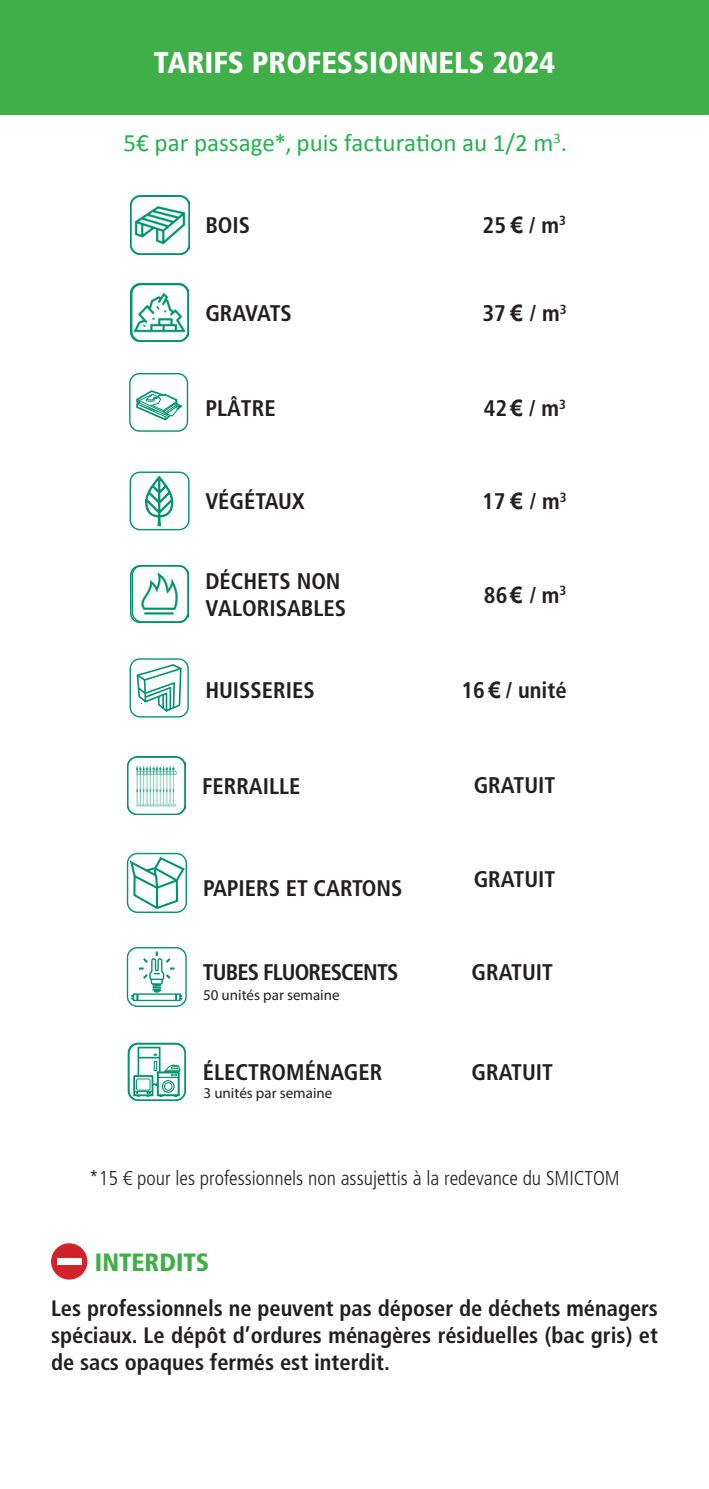
<style>
.page{position:relative;width:709px;height:1489px;background:#fff}
.page>*{position:absolute;margin:0;border:0;box-sizing:border-box;transform-origin:0 0}
.t1{font:900 condensed 30px "Frutiger LT Std";color:#fff}
.t2{font:25px "Calibri";color:#23b24b}
.t3{font:900 condensed 25px "Frutiger LT Std";color:#40ae49}
.t4{font:700 condensed 22.5px/26.8px "Frutiger LT Std";color:#231f20;text-align:justify}
.t5{font:700 condensed 22.5px "Frutiger LT Std";letter-spacing:-.04em;color:#231f20}
.t6{font:700 condensed 22.5px "Frutiger LT Std";letter-spacing:-.025em;color:#231f20}
.t7{font:300 condensed 20px "Frutiger LT Std";color:#231f20}
.t8{font:15px "Myriad Pro";color:#231f20}
.s1{font-family:"Arial";font-stretch:normal}
</style>
<div class="page">
<div style="left:0;top:0;width:709px;height:114px;background:#40ae49"></div>
<div style="left:129px;top:373px;width:59px;height:59px;border:1px solid #009370;border-radius:10px"></div>
<img style="left:130px;top:195px;width:59px;height:60px">
<div style="left:130px;top:195px;width:59px;height:60px;border:1px solid #009370;border-radius:10px"></div>
<img style="left:131px;top:284px;width:57px;height:58px">
<div style="left:131px;top:284px;width:57px;height:58px;border:1px solid #009370;border-radius:9px"></div>
<img style="left:131px;top:565px;width:57px;height:58px">
<div style="left:132px;top:565px;width:57px;height:57px;border:1px solid #009370;border-radius:9px"></div>
<img style="left:127px;top:756px;width:58px;height:58px">
<div style="left:51px;top:1243px;width:36px;height:36px;background:#d1232a;border-radius:50%"></div>
<div style="left:57px;top:1257px;width:25px;height:7px;background:#fff"></div>
<svg style="left:136px;top:390px;width:47px;height:31px"></svg>
<svg style="left:139px;top:476px;width:38px;height:55px"></svg>
<div style="left:130px;top:658px;width:59px;height:59px;border:1px solid #009370;border-radius:10px"></div>
<svg style="left:136px;top:664px;width:46px;height:48px"></svg>
<div style="left:127px;top:947px;width:60px;height:59px;border:1px solid #009370;border-radius:10px"></div>
<div style="left:133px;top:993px;width:48px;height:8px;border:1px solid #009370"></div>
<svg style="left:132px;top:947px;width:49px;height:53px"></svg>
<div style="left:128px;top:1043px;width:58px;height:57px;border:1px solid #009370;border-radius:9px"></div>
<svg style="left:134px;top:1045px;width:49px;height:51px"></svg>
<div style="left:127px;top:852px;width:60px;height:60px;border:1px solid #009370;border-radius:10px"></div>
<svg style="left:129px;top:855px;width:57px;height:55px"></svg>
<div style="left:130px;top:471px;width:59px;height:59px;border:1px solid #009370;border-radius:10px"></div>
<div style="left:131px;top:284px;width:58px;height:57px;border:1px solid #009370;border-radius:9px"></div>
<div style="left:127px;top:756px;width:58px;height:59px;border:1px solid #009370;border-radius:10px"></div>
<h1 class="t1" style="left:154px;top:44px;width:402px">TARIFS PROFESSIONNELS 2024</h1>
<p class="t2" style="left:123px;top:125px;width:445px">5€ par passage*, puis facturation au 1/2 m<sup>3</sup>.</p>
<p class="t4" style="left:205px;top:212px;width:46px">BOIS</p>
<p class="t6" style="left:205px;top:300px;width:88px">GRAVATS</p>
<p class="t4" style="left:482px;top:212px;width:85px">25 <span class="s1">€</span> / m<sup>3</sup></p>
<p class="t4" style="left:482px;top:300px;width:86px">37 <span class="s1">€</span> / m<sup>3</sup></p>
<p class="t4" style="left:205px;top:395px;width:72px">PLÂTRE</p>
<p class="t4" style="left:484px;top:395px;width:84px">42 <span class="s1">€</span> / m<sup>3</sup></p>
<p class="t4" style="left:205px;top:488px;width:101px">VÉGÉTAUX</p>
<p class="t4" style="left:482px;top:488px;width:86px">17 <span class="s1">€</span> / m<sup>3</sup></p>
<p class="t4" style="left:205px;top:567px;width:137px">DÉCHETS NON</p>
<p class="t4" style="left:205px;top:595px;width:142px">VALORISABLES</p>
<p class="t4" style="left:484px;top:581px;width:84px">86<span class="s1">€</span> / m<sup>3</sup></p>
<p class="t4" style="left:205px;top:676px;width:111px">HUISSERIES</p>
<p class="t4" style="left:461px;top:676px;width:107px">16 <span class="s1">€</span> / unité</p>
<p class="t4" style="left:202px;top:773px;width:100px">FERRAILLE</p>
<p class="t4" style="left:473px;top:771px;width:83px">GRATUIT</p>
<p class="t4" style="left:203px;top:874px;width:201px">PAPIERS ET CARTONS</p>
<p class="t4" style="left:473px;top:865px;width:83px">GRATUIT</p>
<p class="t5" style="left:203px;top:958px;width:197px">TUBES FLUORESCENTS</p>
<p class="t4" style="left:471px;top:958px;width:83px">GRATUIT</p>
<p class="t8" style="left:203px;top:985px;width:138px">50 unités par semaine</p>
<p class="t4" style="left:203px;top:1058px;width:181px">ÉLECTROMÉNAGER</p>
<p class="t4" style="left:471px;top:1058px;width:83px">GRATUIT</p>
<p class="t8" style="left:203px;top:1083px;width:130px">3 unités par semaine</p>
<p class="t7" style="left:89px;top:1166px;width:532px">*15 € pour les professionnels non assujettis à la redevance du SMICTOM</p>
<p class="t3" style="left:95px;top:1247px;width:116px">INTERDITS</p>
<p class="t4" style="left:51px;top:1294px;width:608px">Les professionnels ne peuvent pas déposer de déchets ménagers spéciaux. Le dépôt d’ordures ménagères résiduelles (bac gris) et de sacs opaques fermés est interdit.</p>
</div>
